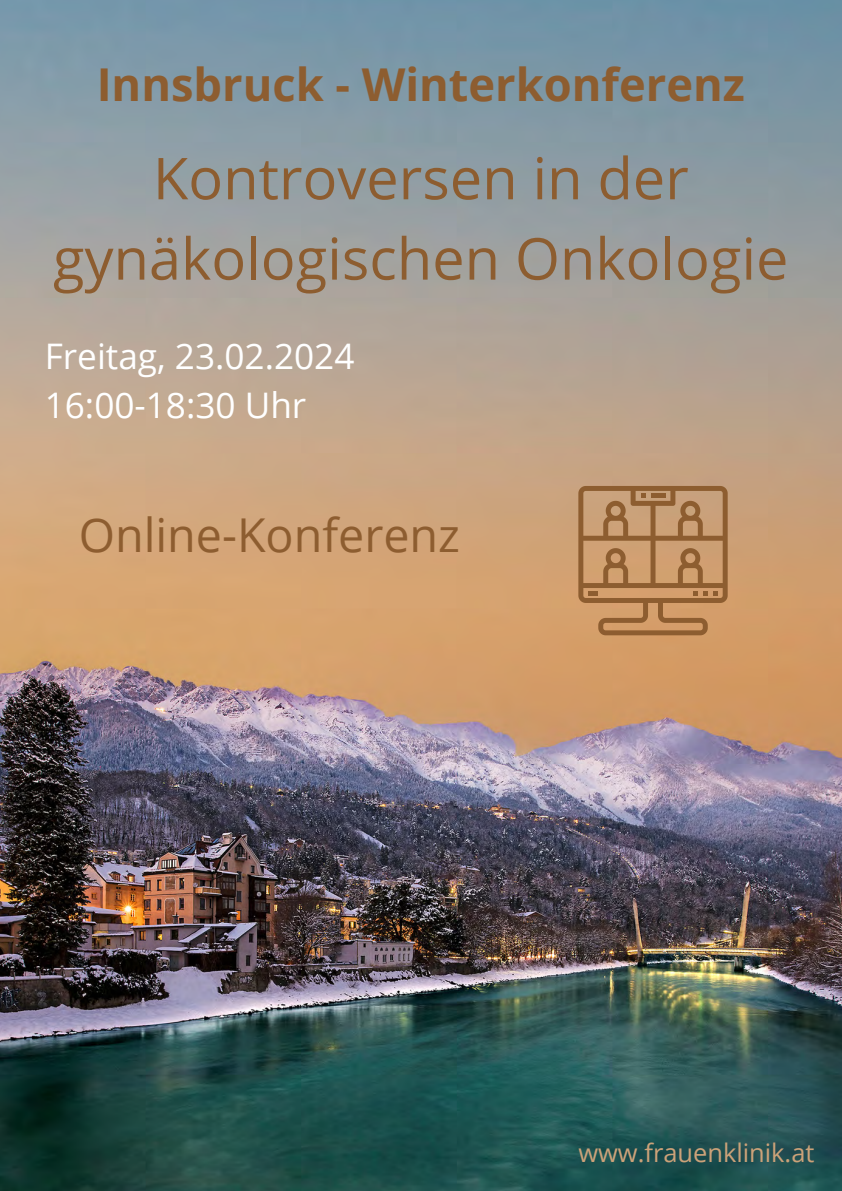
<style>
.page{position:relative;width:842px;height:1191px;background:#fff}
.page>*{position:absolute;margin:0;border:0;box-sizing:border-box;transform-origin:0 0}
.t1{font:57.7px/80.3px "Open Sans";color:#8d5d30;text-align:center}
.t2{font:46.7px "Open Sans";color:#8d5d30}
.t3{font:700 45.2px "Open Sans";color:#8d5d30}
.t4{font:35.2px/48.6px "Open Sans";color:#fff}
.t5{font:25.4px "Open Sans";color:#cca279}
</style>
<div class="page">
<img style="left:0;top:0;width:842px;height:1190px">
<svg style="left:578px;top:486px;width:150px;height:149px"></svg>
<div style="left:650px;top:493px;width:15px;height:5px;background:#8d5d30"></div>
<p class="t3" style="left:97px;top:53px;width:650px">Innsbruck - Winterkonferenz</p>
<h1 class="t1" style="left:53px;top:137px;width:737px">Kontroversen in der gynäkologischen Onkologie</h1>
<p class="t4" style="left:45px;top:331px;width:311px">Freitag, 23.02.2024<br>16:00-18:30 Uhr</p>
<h2 class="t2" style="left:79px;top:502px;width:383px">Online-Konferenz</h2>
<h3 class="t5" style="left:578px;top:1135px;width:238px">www.frauenklinik.at</h3>
</div>
